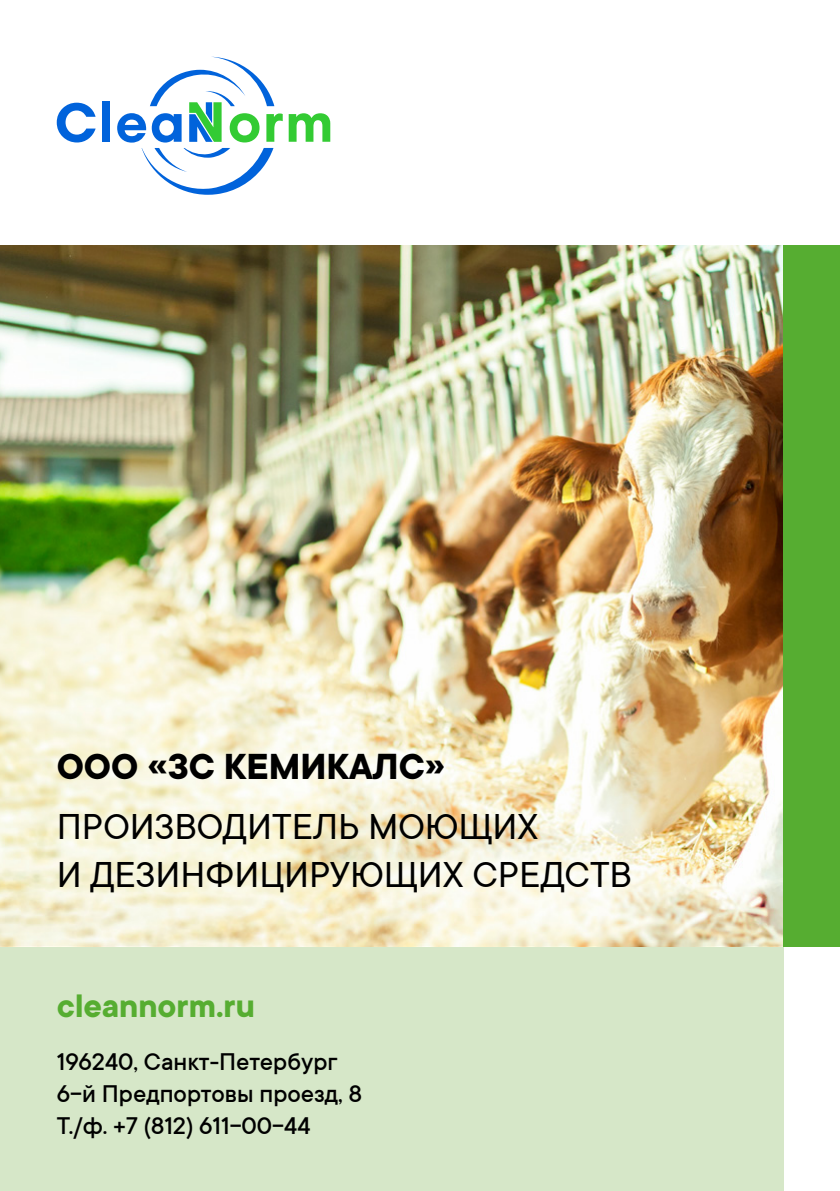
<style>
.page{position:relative;width:840px;height:1191px;background:#fff}
.page>*{position:absolute;margin:0;border:0;box-sizing:border-box;transform-origin:0 0}
.t1{font:40px/48px "TT Commons";color:#000}
.t2{font:700 40px "TT Commons";color:#000}
.t3{font:700 35.8px "TT Commons";color:#56ad31}
.t4{font:500 26.8px/32.2px "TT Commons";color:#000}
</style>
<div class="page">
<div style="left:0;top:946px;width:782px;height:245px;background:#d6e7c8"></div>
<img style="left:0;top:245px;width:782px;height:701px">
<div style="left:782px;top:245px;width:57px;height:701px;background:#56ad31"></div>
<svg style="left:57px;top:103px;width:39px;height:39px"></svg>
<div style="left:102px;top:101px;width:8px;height:41px;background:#0163db"></div>
<svg style="left:288px;top:113px;width:42px;height:29px"></svg>
<svg style="left:117px;top:57px;width:165px;height:138px"></svg>
<h1 class="t2" style="left:57px;top:745px;width:390px">ООО «3С КЕМИКАЛС»</h1>
<h1 class="t1" style="left:57px;top:803px;width:576px">ПРОИЗВОДИТЕЛЬ МОЮЩИХ<br>И ДЕЗИНФИЦИРУЮЩИХ СРЕДСТВ</h1>
<h2 class="t3" style="left:57px;top:986px;width:199px">cleannorm.ru</h2>
<p class="t4" style="left:57px;top:1045px;width:306px">196240, Санкт-Петербург<br>6-й Предпортовы проезд, 8<br>Т./ф. +7 (812) 611-00-44</p>
</div>
